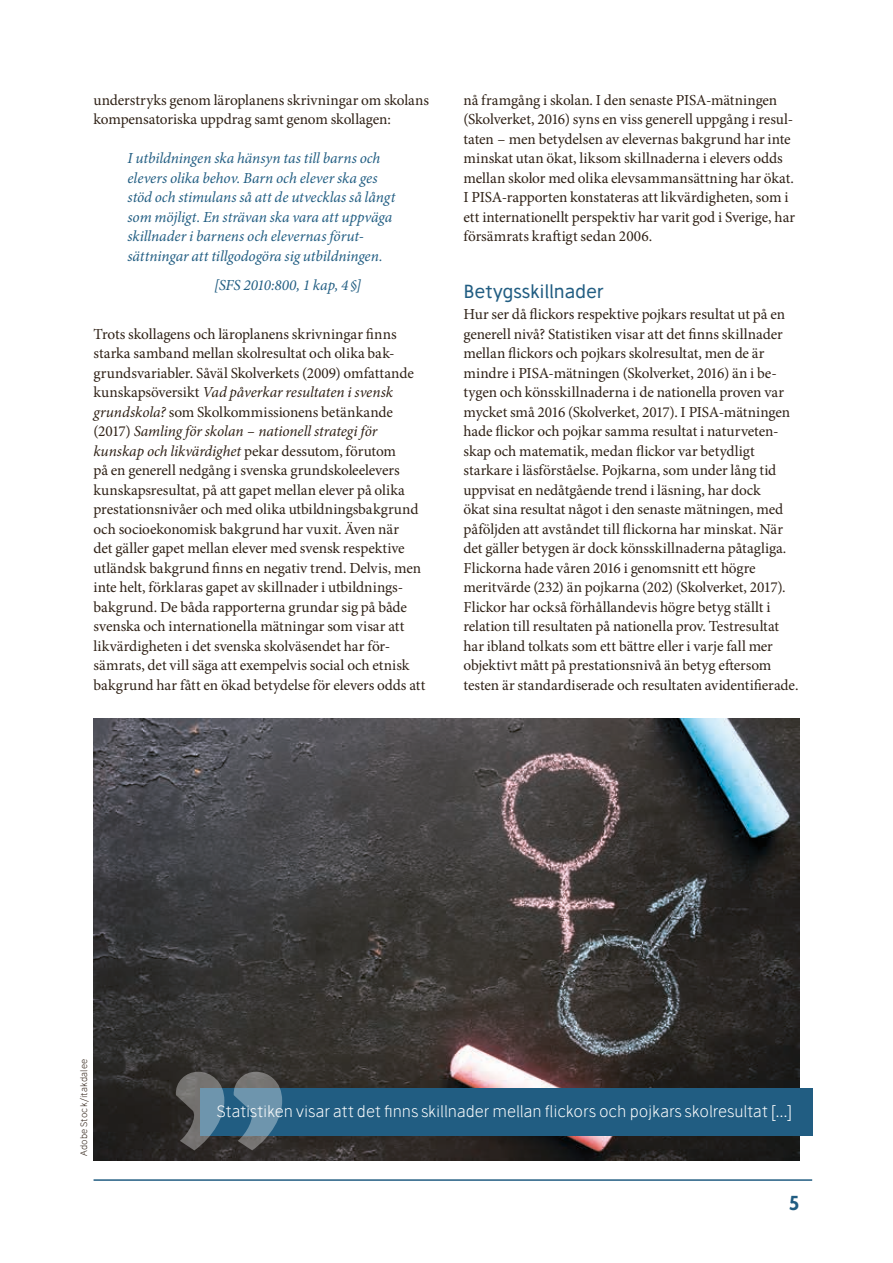
<style>
.page{position:relative;width:893px;height:1263px;background:#fff}
.page>*{position:absolute;margin:0;border:0;box-sizing:border-box;transform-origin:0 0}
.t1{font:600 19.5px "Stilu";color:#215d82}
.t2{font:18.3px "Stilu";letter-spacing:-.01em;color:#215d82}
.t3{font:300 15.75px "Stilu";color:#fff}
.t4{font:15.3px/19.5px "Minion Pro";letter-spacing:-.005em;color:#2f2116}
.t5{font:italic 15.3px/19.5px "Minion Pro";letter-spacing:-.005em;color:#215d82}
.t6{font:300 9px "Stilu";letter-spacing:.02em;color:#2f2116}
.s1{font-style:italic}
</style>
<div class="page">
<hr style="left:94px;top:1179px;width:718px;height:2px;background:#215d82">
<img style="left:94px;top:719px;width:705px;height:442px">
<div style="left:200px;top:1088px;width:612px;height:47px;background:#215d82"></div>
<svg style="left:175px;top:1072px;width:107px;height:78px;background:#536773"></svg>
<p class="t4" style="left:94px;top:90px;width:337px">understryks genom läroplanens skrivningar om skolans kompensatoriska uppdrag samt genom skollagen:</p>
<p class="t5" style="left:128px;top:148px;width:269px">I utbildningen ska hänsyn tas till barns och elevers olika behov. Barn och elever ska ges stöd och stimulans så att de utvecklas så långt som möjligt. En strävan ska vara att uppväga skillnader i barnens och elevernas förut&shy;sättningar att tillgodogöra sig utbildningen.</p>
<p class="t5" style="left:214px;top:275px;width:149px">[SFS 2010:800, 1 kap, 4§]</p>
<p class="t4" style="left:94px;top:324px;width:333px">Trots skollagens och läroplanens skrivningar finns starka samband mellan skolresultat och olika bak&shy;grundsvariabler. Såväl Skolverkets (2009) omfattande kunskapsöversikt <span class="s1">Vad påverkar resultaten i svensk grundskola?</span> som Skolkommissionens betänkande (2017) <span class="s1">Samling för skolan – nationell strategi för kunskap och likvärdighet</span> pekar dessutom, förutom<br>på en generell nedgång i svenska grundskoleelevers kunskapsresultat, på att gapet mellan elever på olika prestationsnivåer och med olika utbildningsbakgrund och socioekonomisk bakgrund har vuxit. Även när<br>det gäller gapet mellan elever med svensk respektive utländsk bakgrund finns en negativ trend. Delvis, men inte helt, förklaras gapet av skillnader i utbildnings&shy;bakgrund. De båda rapporterna grundar sig på både svenska och internationella mätningar som visar att likvärdigheten i det svenska skolväsendet har för&shy;sämrats, det vill säga att exempelvis social och etnisk bakgrund har fått en ökad betydelse för elevers odds att</p>
<p class="t4" style="left:463px;top:90px;width:333px">nå framgång i skolan. I den senaste PISA-mätningen (Skolverket, 2016) syns en viss generell uppgång i resul&shy;taten – men betydelsen av elevernas bakgrund har inte minskat utan ökat, liksom skillnaderna i elevers odds mellan skolor med olika elevsammansättning har ökat.<br>I PISA-rapporten konstateras att likvärdigheten, som i ett internationellt perspektiv har varit god i Sverige, har försämrats kraftigt sedan 2006.</p>
<p class="t2" style="left:463px;top:280px;width:142px">Betygsskillnader</p>
<p class="t4" style="left:463px;top:304px;width:336px">Hur ser då flickors respektive pojkars resultat ut på en generell nivå? Statistiken visar att det finns skillnader mellan flickors och pojkars skolresultat, men de är mindre i PISA-mätningen (Skolverket, 2016) än i be&shy;tygen och könsskillnaderna i de nationella proven var mycket små 2016 (Skolverket, 2017). I PISA-mätningen hade flickor och pojkar samma resultat i naturveten&shy;skap och matematik, medan flickor var betydligt starkare i läsförståelse. Pojkarna, som under lång tid uppvisat en nedåtgående trend i läsning, har dock<br>ökat sina resultat något i den senaste mätningen, med påföljden att avståndet till flickorna har minskat. När det gäller betygen är dock könsskillnaderna påtagliga.<br>Flickorna hade våren 2016 i genomsnitt ett högre meritvärde (232) än pojkarna (202) (Skolverket, 2017).<br>Flickor har också förhållandevis högre betyg ställt i relation till resultaten på nationella prov. Testresultat har ibland tolkats som ett bättre eller i varje fall mer objektivt mått på prestationsnivå än betyg eftersom testen är standardiserade och resultaten avidentifierade.</p>
<p class="t6" style="left:78px;top:1156px;width:99px;rotate:-90deg">Adobe Stock/itakdalee</p>
<p class="t3" style="left:217px;top:1101px;width:577px">Statistiken visar att det finns skillnader mellan flickors och pojkars skolresultat […]</p>
<p class="t1" style="left:789px;top:1190px;width:12px">5</p>
</div>
